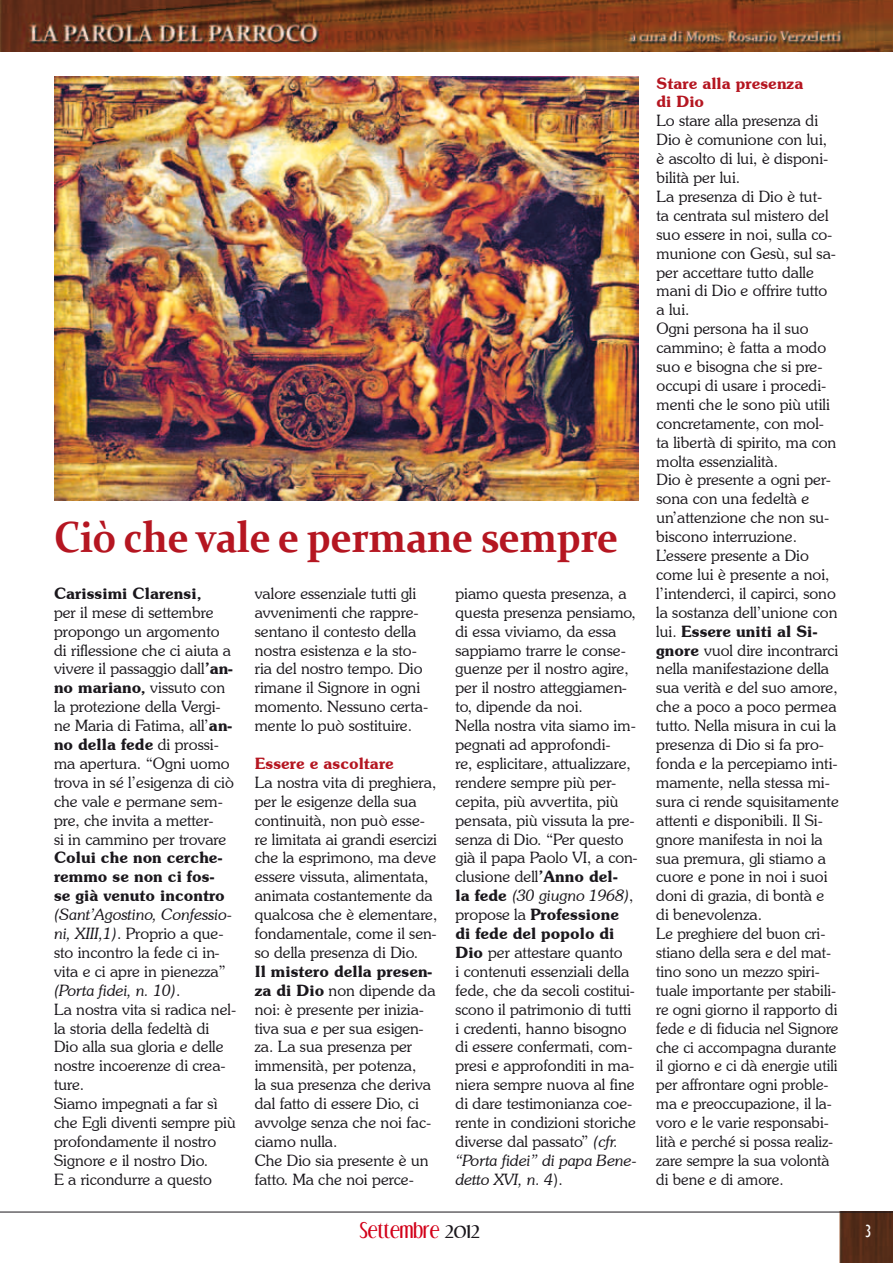
<style>
.page{position:relative;width:893px;height:1263px;background:#fff}
.page>*{position:absolute;margin:0;border:0;box-sizing:border-box;transform-origin:0 0}
.t1{font:700 43.5px "Constantia";letter-spacing:-.01em;color:#b51621;scale:.92 1}
.t2{font:18.75px "Dream Orphans";color:#d20019}
.t3{font:condensed 18px "Gill Sans";color:#fff}
.t4{font:300 15.75px/18.9px "Souvenir IT Cby BT";color:#1a171c}
.t5{font:600 15.75px/18.9px "Souvenir IT Cby BT";color:#1a171c}
.t6{font:600 15.75px/18.9px "Souvenir IT Cby BT";color:#b51621}
.s1{font-weight:600}
.s2{font-style:italic}
.s3{color:#1a171c}
</style>
<div class="page">
<img style="left:839px;top:1213px;width:54px;height:50px">
<hr style="left:0;top:1212px;width:893px;height:1px;background:#1a171c">
<hr style="left:0;top:23px;width:1px;height:1189px;background:#eee4c6">
<img style="left:0;top:0;width:893px;height:51px">
<img style="left:54px;top:77px;width:584px;height:424px">
<h1 class="t1" style="left:54px;top:507px;width:615px">Ciò che vale e permane sempre</h1>
<p class="t5" style="left:54px;top:583px;width:149px">Carissimi Clarensi,</p>
<p class="t4" style="left:54px;top:602px;width:181px">per il mese di settembre propongo un argomento di riflessione che ci aiuta a vivere il passaggio dall<span class="s1">’an&shy;no mariano,</span> vissuto con la protezione della Vergi&shy;ne Maria di Fatima, all’<span class="s1">an&shy;no della fede</span> di prossi&shy;ma apertura. “Ogni uomo trova in sé l’esigenza di ciò che vale e permane sem&shy;pre, che invita a metter-<br>si in cammino per trovare</p>
<p class="t5" style="left:54px;top:848px;width:172px">Colui che non cerche&shy;remmo se non ci fos&shy;se già venuto incontro</p>
<p class="t4" style="left:54px;top:905px;width:184px"><span class="s2">(Sant’Agostino, Confessio&shy;ni, XIII,1)</span>. Proprio a que&shy;sto incontro la fede ci in&shy;vita e ci apre in pienezza” <span class="s2">(Porta fidei, n. 10)</span>.<br>La nostra vita si radica nel&shy;la storia della fedeltà di<br>Dio alla sua gloria e delle nostre incoerenze di crea&shy;ture.<br>Siamo impegnati a far sì che Egli diventi sempre più profondamente il nostro<br>Signore e il nostro Dio.<br>E a ricondurre a questo</p>
<p class="t4" style="left:255px;top:584px;width:175px">valore essenziale tutti gli avvenimenti che rappre&shy;sentano il contesto della nostra esistenza e la sto&shy;ria del nostro tempo. Dio rimane il Signore in ogni momento. Nessuno certa&shy;mente lo può sostituire.</p>
<p class="t6" style="left:255px;top:754px;width:141px">Essere e ascoltare</p>
<p class="t4" style="left:255px;top:773px;width:184px">La nostra vita di preghiera, per le esigenze della sua continuità, non può esse&shy;re limitata ai grandi esercizi che la esprimono, ma deve essere vissuta, alimentata, animata costantemente da qualcosa che è elementare, fondamentale, come il sen&shy;so della presenza di Dio.</p>
<p class="t4" style="left:255px;top:962px;width:182px"><span class="s1">Il mistero della presen&shy;za di Dio</span> non dipende da noi: è presente per inizia&shy;tiva sua e per sua esigen&shy;za. La sua presenza per immensità, per potenza,<br>la sua presenza che deriva dal fatto di essere Dio, ci avvolge senza che noi fac&shy;ciamo nulla.<br>Che Dio sia presente è un fatto. Ma che noi perce-</p>
<p class="t4" style="left:455px;top:584px;width:184px">piamo questa presenza, a questa presenza pensiamo, di essa viviamo, da essa sappiamo trarre le conse&shy;guenze per il nostro agire, per il nostro atteggiamen&shy;to, dipende da noi.<br>Nella nostra vita siamo im&shy;pegnati ad approfondi-<br>re, esplicitare, attualizzare, rendere sempre più per&shy;cepita, più avvertita, più pensata, più vissuta la pre&shy;senza di Dio. “Per questo già il papa Paolo VI, a con&shy;clusione dell<span class="s1">’Anno del-<br>la fede</span> <span class="s2">(30 giugno 1968)</span>, propose la <span class="s1">Professione di fede del popolo di<br>Dio</span> per attestare quanto<br>i contenuti essenziali della fede, che da secoli costitui&shy;scono il patrimonio di tutti i credenti, hanno bisogno di essere confermati, com&shy;presi e approfonditi in ma&shy;niera sempre nuova al fine di dare testimonianza coe&shy;rente in condizioni storiche diverse dal passato” <span class="s2">(cfr. “Porta fidei” di papa Bene&shy;detto XVI, n. 4</span>).</p>
<p class="t6" style="left:656px;top:73px;width:148px">Stare alla presenza di Dio</p>
<p class="t4" style="left:656px;top:111px;width:184px">Lo stare alla presenza di<br>Dio è comunione con lui,<br>è ascolto di lui, è disponi&shy;bilità per lui.<br>La presenza di Dio è tut-<br>ta centrata sul mistero del suo essere in noi, sulla co&shy;munione con Gesù, sul sa&shy;per accettare tutto dalle mani di Dio e offrire tutto a lui.<br>Ogni persona ha il suo cammino; è fatta a modo suo e bisogna che si pre&shy;occupi di usare i procedi&shy;menti che le sono più utili concretamente, con mol&shy;ta libertà di spirito, ma con molta essenzialità.<br>Dio è presente a ogni per&shy;sona con una fedeltà e un’attenzione che non su&shy;biscono interruzione.<br>L’essere presente a Dio come lui è presente a noi, l’intenderci, il capirci, sono la sostanza dell’unione con lui. <span class="s1">Essere uniti al Si&shy;gnore</span> vuol dire incontrarci nella manifestazione della sua verità e del suo amore, che a poco a poco permea tutto. Nella misura in cui la presenza di Dio si fa pro&shy;fonda e la percepiamo inti&shy;mamente, nella stessa mi&shy;sura ci rende squisitamente attenti e disponibili. Il Si&shy;gnore manifesta in noi la sua premura, gli stiamo a cuore e pone in noi i suoi doni di grazia, di bontà e di benevolenza.<br>Le preghiere del buon cri&shy;stiano della sera e del mat&shy;tino sono un mezzo spiri&shy;tuale importante per stabili&shy;re ogni giorno il rapporto di fede e di fiducia nel Signore che ci accompagna durante il giorno e ci dà energie utili per affrontare ogni proble&shy;ma e preoccupazione, il la&shy;voro e le varie responsabi&shy;lità e perché si possa realiz&shy;zare sempre la sua volontà di bene e di amore.</p>
<p class="t2" style="left:360px;top:1219px;width:121px">Settembre <span class="s3">2012</span></p>
<p class="t3" style="left:865px;top:1221px;width:8px">3</p>
</div>
